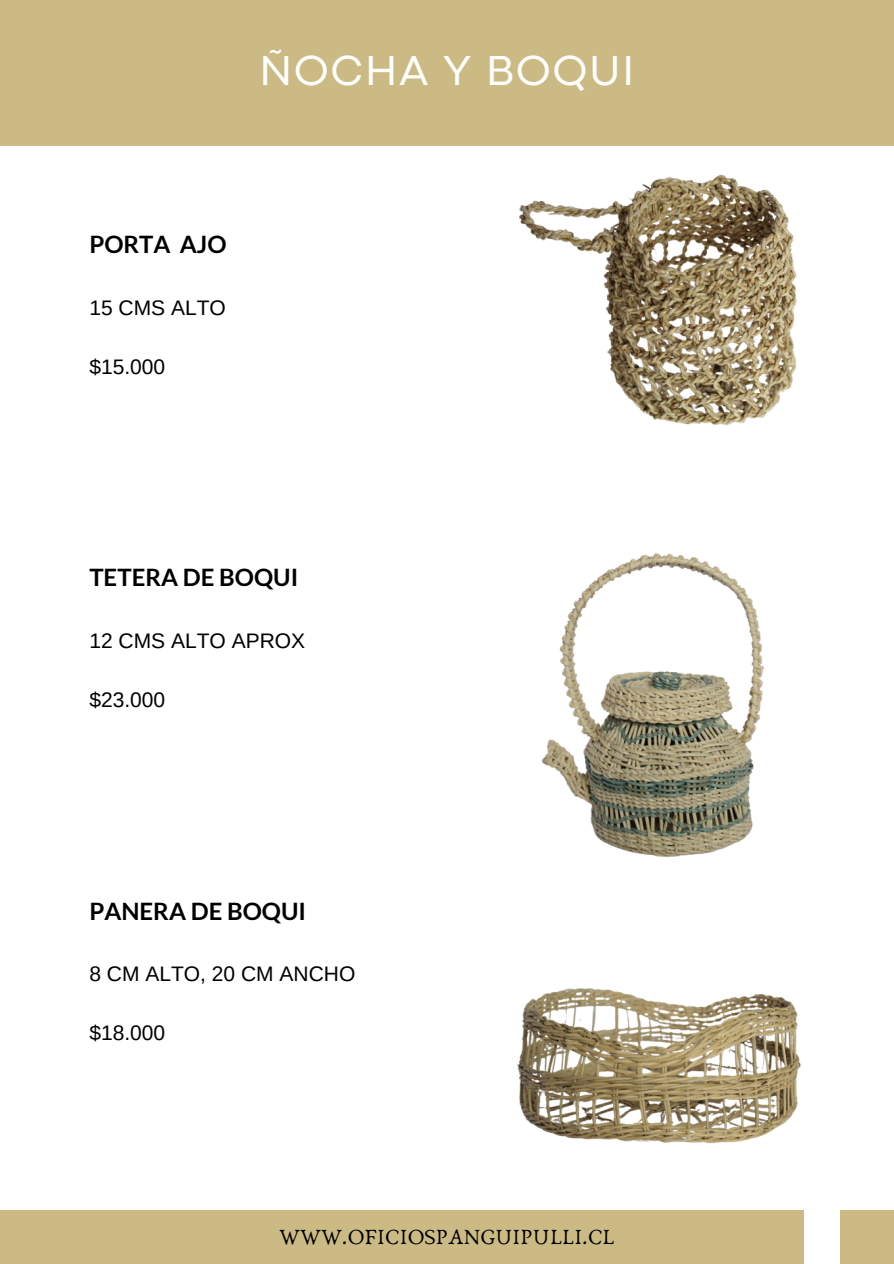
<style>
.page{position:relative;width:894px;height:1264px;background:#fff}
.page>*{position:absolute;margin:0;border:0;box-sizing:border-box;transform-origin:0 0}
.t1{font:43.65px "Codec Pro";letter-spacing:.045em;color:#fff}
.t2{font:700 24px "Lato";color:#000}
.t3{font:22.5px "Anaktoria";color:#000}
.t4{font:21px "Arimo";color:#000}
</style>
<div class="page">
<div style="left:0;top:0;width:893px;height:146px;background:#ccba84"></div>
<div style="left:0;top:1209px;width:804px;height:54px;background:#ccba84"></div>
<div style="left:839px;top:1209px;width:54px;height:54px;background:#ccba84"></div>
<img style="left:542px;top:553px;width:222px;height:304px">
<img style="left:517px;top:988px;width:284px;height:156px">
<img style="left:519px;top:174px;width:278px;height:251px">
<h1 class="t1" style="left:259px;top:55px;width:376px">ÑOCHA Y BOQUI</h1>
<h2 class="t2" style="left:89px;top:229px;width:139px">PORTA AJO</h2>
<h4 class="t4" style="left:89px;top:296px;width:138px">15 CMS ALTO</h4>
<p class="t4" style="left:89px;top:354px;width:77px">$15.000</p>
<h2 class="t2" style="left:89px;top:562px;width:210px">TETERA DE BOQUI</h2>
<h4 class="t4" style="left:89px;top:629px;width:217px">12 CMS ALTO APROX</h4>
<p class="t4" style="left:89px;top:687px;width:77px">$23.000</p>
<h2 class="t2" style="left:89px;top:895px;width:218px">PANERA DE BOQUI</h2>
<h4 class="t4" style="left:89px;top:962px;width:267px">8 CM ALTO, 20 CM ANCHO</h4>
<p class="t4" style="left:89px;top:1020px;width:77px">$18.000</p>
<p class="t3" style="left:279px;top:1223px;width:336px">WWW.OFICIOSPANGUIPULLI.CL</p>
</div>
